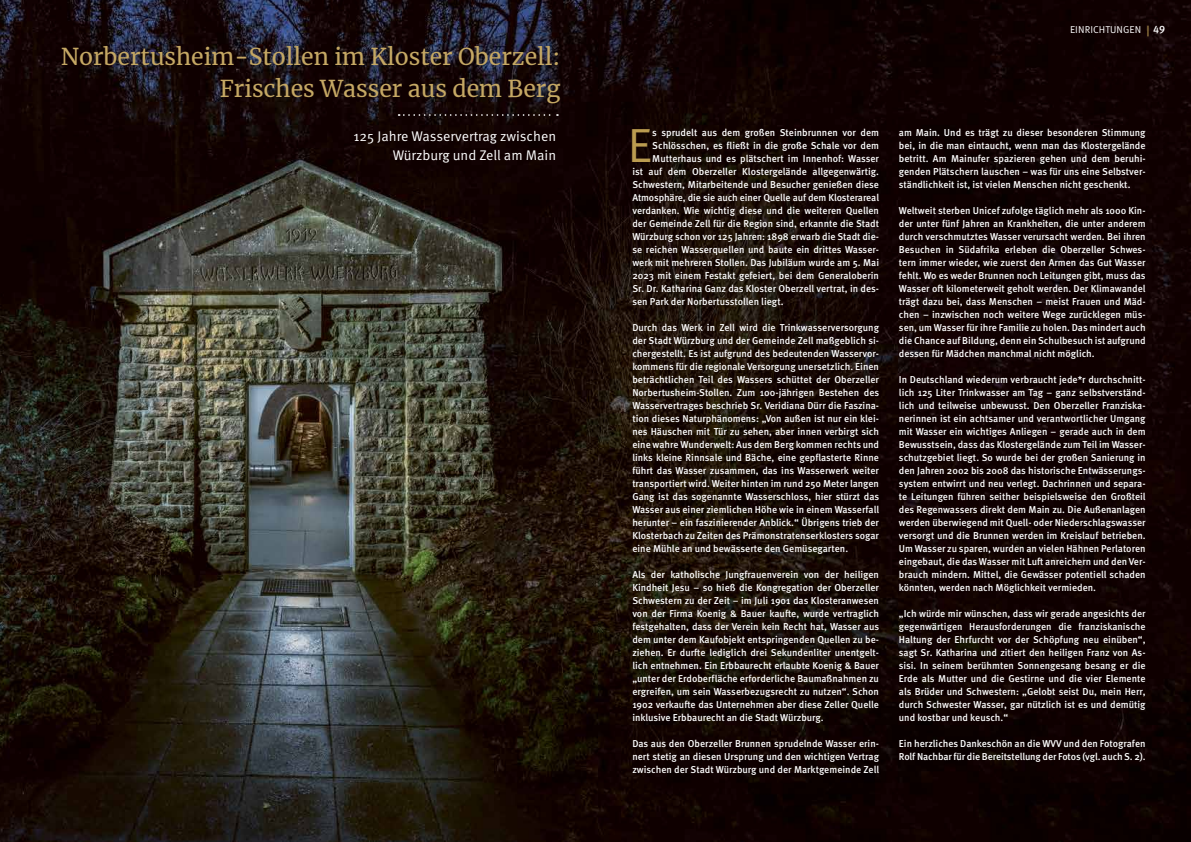
<style>
.page{position:relative;width:1191px;height:842px;background:#fff}
.page>*{position:absolute;margin:0;border:0;box-sizing:border-box;transform-origin:0 0}
.t1{font:47.9px "Meta OT Norm";color:#bb9c50}
.t2{font:23px/32px "Merriweather";color:#c5a864;text-align:right}
.t3{font:14px/19px "Meta OT Norm";letter-spacing:-.005em;color:#fff;text-align:right}
.t4{font:500 10px/13px "Meta OT";color:#fff;text-align:justify}
.t5{font:10px "Meta OT Norm";letter-spacing:.01em;color:#fff}
.s1{font-family:"Meta OT";font-weight:500;font-size:10.7px}
</style>
<div class="page">
<img style="left:0;top:0;width:1191px;height:842px">
<svg style="left:399px;top:114px;width:159px;height:2px"></svg>
<h2 class="t2" style="left:61px;top:40px;width:501px">Norbertusheim-Stollen im Kloster Oberzell:<br>Frisches Wasser aus dem Berg</h2>
<h3 class="t3" style="left:353px;top:127px;width:204px">125 Jahre Wasservertrag zwischen<br>Würzburg und Zell am Main</h3>
<h1 class="t1" style="left:628px;top:118px;width:26px">E</h1>
<p class="t4" style="left:652px;top:126px;width:228px">s sprudelt aus dem großen Steinbrunnen vor dem</p>
<p class="t4" style="left:652px;top:139px;width:228px">Schlösschen, es fließt in die große Schale vor dem</p>
<p class="t4" style="left:652px;top:152px;width:228px">Mutterhaus und es plätschert im Innenhof: Wasser</p>
<p class="t4" style="left:632px;top:165px;width:248px">ist auf dem Oberzeller Klostergelände allgegenwärtig.</p>
<p class="t4" style="left:632px;top:178px;width:248px">Schwestern, Mitarbeitende und Besucher genießen diese</p>
<p class="t4" style="left:632px;top:191px;width:248px">Atmosphäre, die sie auch einer Quelle auf dem Klosterareal</p>
<p class="t4" style="left:632px;top:204px;width:248px">verdanken. Wie wichtig diese und die weiteren Quellen</p>
<p class="t4" style="left:632px;top:217px;width:248px">der Gemeinde Zell für die Region sind, erkannte die Stadt</p>
<p class="t4" style="left:632px;top:230px;width:248px">Würzburg schon vor 125 Jahren: 1898 erwarb die Stadt die-</p>
<p class="t4" style="left:632px;top:243px;width:248px">se reichen Wasserquellen und baute ein drittes Wasser-</p>
<p class="t4" style="left:632px;top:256px;width:248px">werk mit mehreren Stollen. Das Jubiläum wurde am 5. Mai</p>
<p class="t4" style="left:632px;top:269px;width:248px">2023 mit einem Festakt gefeiert, bei dem Generaloberin</p>
<p class="t4" style="left:632px;top:282px;width:248px">Sr. Dr. Katharina Ganz das Kloster Oberzell vertrat, in des-</p>
<p class="t4" style="left:632px;top:295px;width:153px">sen Park der Norbertusstollen liegt.</p>
<p class="t4" style="left:632px;top:321px;width:248px">Durch das Werk in Zell wird die Trinkwasserversorgung der Stadt Würzburg und der Gemeinde Zell maßgeblich si&shy;chergestellt. Es ist aufgrund des bedeutenden Wasservor&shy;kommens für die regionale Versorgung unersetzlich. Einen beträchtlichen Teil des Wassers schüttet der Oberzeller Norbertusheim-Stollen. Zum 100-jährigen Bestehen des Wasservertrages beschrieb Sr. Veridiana Dürr die Faszina&shy;tion dieses Naturphänomens: „Von außen ist nur ein klei&shy;nes Häuschen mit Tür zu sehen, aber innen verbirgt sich eine wahre Wunderwelt: Aus dem Berg kommen rechts und links kleine Rinnsale und Bäche, eine gepflasterte Rinne führt das Wasser zusammen, das ins Wasserwerk weiter transportiert wird. Weiter hinten im rund 250 Meter langen Gang ist das sogenannte Wasserschloss, hier stürzt das Wasser aus einer ziemlichen Höhe wie in einem Wasserfall herunter – ein faszinierender Anblick.“ Übrigens trieb der Klosterbach zu Zeiten des Prämonstratenserklosters sogar eine Mühle an und bewässerte den Gemüsegarten.</p>
<p class="t4" style="left:632px;top:568px;width:248px">Als der katholische Jungfrauenverein von der heiligen Kindheit Jesu – so hieß die Kongregation der Oberzeller Schwestern zu der Zeit – im Juli 1901 das Klosteranwesen von der Firma Koenig &amp; Bauer kaufte, wurde vertraglich festgehalten, dass der Verein kein Recht hat, Wasser aus dem unter dem Kaufobjekt entspringenden Quellen zu be&shy;ziehen. Er durfte lediglich drei Sekundenliter unentgelt&shy;lich entnehmen. Ein Erbbaurecht erlaubte Koenig &amp; Bauer „unter der Erdoberfläche erforderliche Baumaßnahmen zu ergreifen, um sein Wasserbezugsrecht zu nutzen“. Schon 1902 verkaufte das Unternehmen aber diese Zeller Quelle inklusive Erbbaurecht an die Stadt Würzburg.</p>
<p class="t4" style="left:632px;top:737px;width:248px">Das aus den Oberzeller Brunnen sprudelnde Wasser erin&shy;nert stetig an diesen Ursprung und den wichtigen Vertrag zwischen der Stadt Würzburg und der Marktgemeinde Zell</p>
<p class="t5" style="left:1070px;top:23px;width:97px">EINRICHTUNGEN <span class="s1">49</span></p>
<p class="t4" style="left:899px;top:126px;width:248px">am Main. Und es trägt zu dieser besonderen Stimmung bei, in die man eintaucht, wenn man das Klostergelände betritt. Am Mainufer spazieren gehen und dem beruhi&shy;genden Plätschern lauschen – was für uns eine Selbstver&shy;ständlichkeit ist, ist vielen Menschen nicht geschenkt.</p>
<p class="t4" style="left:899px;top:204px;width:248px">Weltweit sterben Unicef zufolge täglich mehr als 1000 Kin&shy;der unter fünf Jahren an Krankheiten, die unter anderem durch verschmutztes Wasser verursacht werden. Bei ihren Besuchen in Südafrika erleben die Oberzeller Schwes&shy;tern immer wieder, wie zuerst den Armen das Gut Wasser fehlt. Wo es weder Brunnen noch Leitungen gibt, muss das Wasser oft kilometerweit geholt werden. Der Klimawandel trägt dazu bei, dass Menschen – meist Frauen und Mäd&shy;chen – inzwischen noch weitere Wege zurücklegen müs&shy;sen, um Wasser für ihre Familie zu holen. Das mindert auch die Chance auf Bildung, denn ein Schulbesuch ist aufgrund dessen für Mädchen manchmal nicht möglich.</p>
<p class="t4" style="left:899px;top:373px;width:248px">In Deutschland wiederum verbraucht jede*r durchschnitt&shy;lich 125 Liter Trinkwasser am Tag – ganz selbstverständ&shy;lich und teilweise unbewusst. Den Oberzeller Franziska&shy;nerinnen ist ein achtsamer und verantwortlicher Umgang mit Wasser ein wichtiges Anliegen – gerade auch in dem Bewusstsein, dass das Klostergelände zum Teil im Wasser&shy;schutzgebiet liegt. So wurde bei der großen Sanierung in den Jahren 2002 bis 2008 das historische Entwässerungs&shy;system entwirrt und neu verlegt. Dachrinnen und separa&shy;te Leitungen führen seither beispielsweise den Großteil des Regenwassers direkt dem Main zu. Die Außenanlagen werden überwiegend mit Quell- oder Niederschlagswasser versorgt und die Brunnen werden im Kreislauf betrieben.<br>Um Wasser zu sparen, wurden an vielen Hähnen Perlatoren eingebaut, die das Wasser mit Luft anreichern und den Ver&shy;brauch mindern. Mittel, die Gewässer potentiell schaden könnten, werden nach Möglichkeit vermieden.</p>
<p class="t4" style="left:899px;top:607px;width:248px">„Ich würde mir wünschen, dass wir gerade angesichts der gegenwärtigen Herausforderungen die franziskanische Haltung der Ehrfurcht vor der Schöpfung neu einüben“, sagt Sr. Katharina und zitiert den heiligen Franz von As&shy;sisi. In seinem berühmten Sonnengesang besang er die Erde als Mutter und die Gestirne und die vier Elemente als Brüder und Schwestern: „Gelobt seist Du, mein Herr, durch Schwester Wasser, gar nützlich ist es und demütig und kostbar und keusch.“</p>
<p class="t4" style="left:899px;top:737px;width:248px">Ein herzliches Dankeschön an die WVV und den Fotografen<br>Rolf Nachbar für die Bereitstellung der Fotos (vgl. auch S. 2).</p>
</div>
